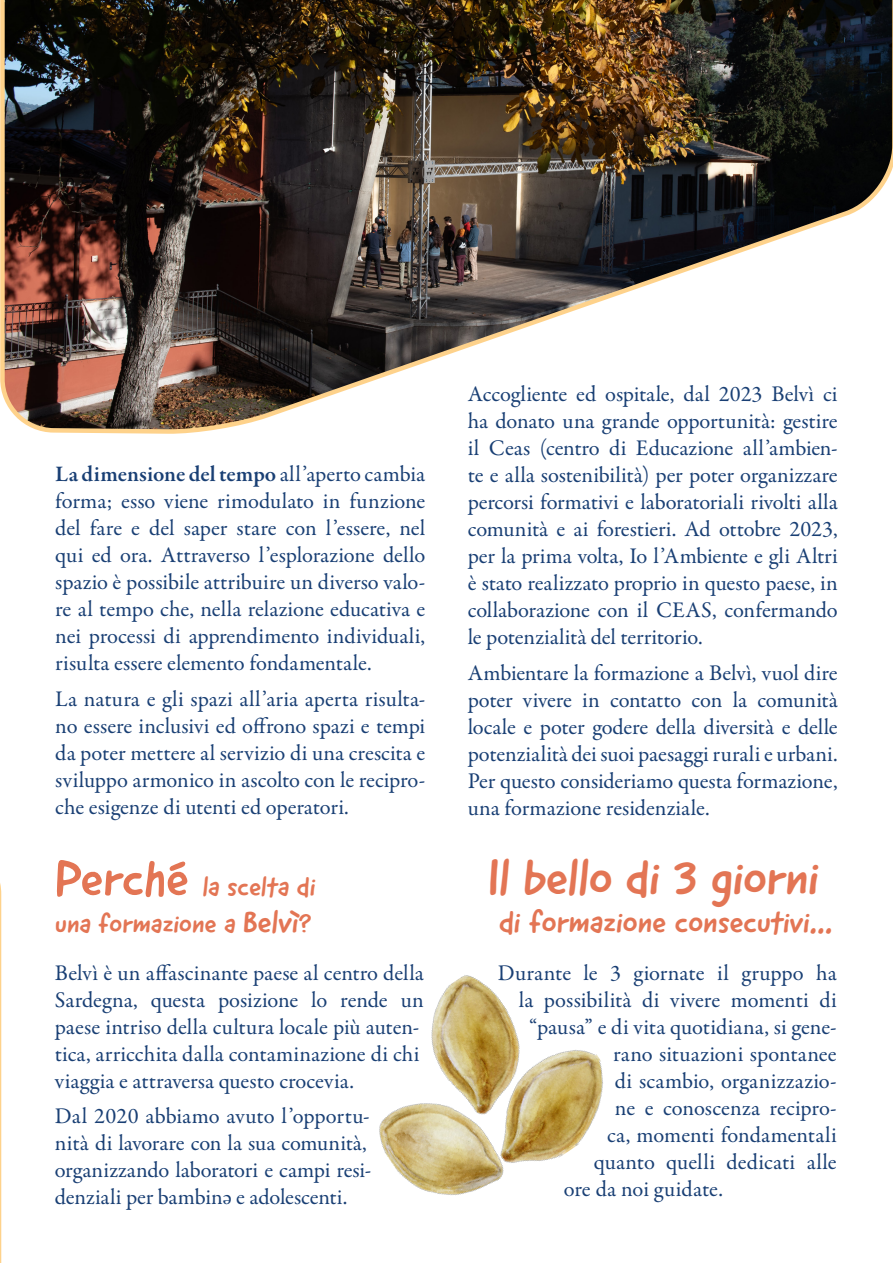
<style>
.page{position:relative;width:893px;height:1263px;background:#fff}
.page>*{position:absolute;margin:0;border:0;box-sizing:border-box;transform-origin:0 0}
.texto_corrido{font:49.65px "Good Dog New";letter-spacing:.005em;color:#e37554}
.texto_corrido-2{font:31.35px "Good Dog New";color:#e37554}
.texto_corrido-3{font:27px "Good Dog New";color:#e37554}
.texto_corrido-4{font:22.5px/27px "Garamond Premr Pro";color:#193f74;text-align:justify}
.s1{font-weight:600}
.s2{font-size:51px}
.s3{font-size:31.5px}
</style>
<div class="page">
<svg style="left:0;top:883px;width:2px;height:380px"></svg>
<img style="left:0;top:0;width:893px;height:434px">
<img style="left:379px;top:975px;width:224px;height:220px">
<p class="texto_corrido-4" style="left:55px;top:461px;width:371px"><span class="s1">La dimensione del tempo</span> all’aperto cambia forma; esso viene rimodulato in funzione del fare e del saper stare con l’essere, nel qui ed ora. Attraverso l’esplorazione dello spazio è possibile attribuire un diverso valo&shy;re al tempo che, nella relazione educativa e nei processi di apprendimento individuali, risulta essere elemento fondamentale.</p>
<p class="texto_corrido-4" style="left:55px;top:686px;width:371px">La natura e gli spazi all’aria aperta risulta&shy;no essere inclusivi ed offrono spazi e tempi da poter mettere al servizio di una crescita e sviluppo armonico in ascolto con le recipro&shy;che esigenze di utenti ed operatori.</p>
<p class="texto_corrido-3" style="left:55px;top:869px;width:262px"><span class="s2">Perché</span> la scelta di</p>
<p class="texto_corrido-3" style="left:55px;top:906px;width:258px">una formazione a <span class="s3">Belvì</span>?</p>
<p class="texto_corrido-4" style="left:55px;top:959px;width:371px;text-align:left">Belvì è un affascinante paese al centro della Sardegna, questa posizione lo rende un paese intriso della cultura locale più auten&shy;tica, arricchita dalla contaminazione di chi viaggia e attraversa questo crocevia.</p>
<p class="texto_corrido-4" style="left:55px;top:1103px;width:318px;text-align:left">Dal 2020 abbiamo avuto l’opportu&shy;nità di lavorare con la sua comunità, organizzando laboratori e campi resi&shy;denziali per bambinə e adolescenti.</p>
<p class="texto_corrido-4" style="left:468px;top:381px;width:371px">Accogliente ed ospitale, dal 2023 Belvì ci ha donato una grande opportunità: gestire il Ceas (centro di Educazione all’ambien&shy;te e alla sostenibilità) per poter organizzare percorsi formativi e laboratoriali rivolti alla comunità e ai forestieri. Ad ottobre 2023, per la prima volta, Io l’Ambiente e gli Altri è stato realizzato proprio in questo paese, in collaborazione con il CEAS, confermando le potenzialità del territorio.</p>
<p class="texto_corrido-4" style="left:468px;top:660px;width:371px">Ambientare la formazione a Belvì, vuol dire poter vivere in contatto con la comunità locale e poter godere della diversità e delle potenzialità dei suoi paesaggi rurali e urbani.<br>Per questo consideriamo questa formazione, una formazione residenziale.</p>
<p class="texto_corrido" style="left:489px;top:846px;width:332px">Il bello di 3 giorni</p>
<p class="texto_corrido-2" style="left:499px;top:901px;width:320px">di formazione consecutivi…</p>
<p class="texto_corrido-4" style="left:498px;top:959px;width:341px">Durante le 3 giornate il gruppo ha</p>
<p class="texto_corrido-4" style="left:519px;top:986px;width:320px">la possibilità di vivere momenti di</p>
<p class="texto_corrido-4" style="left:529px;top:1013px;width:309px">“pausa” e di vita quotidiana, si gene-</p>
<p class="texto_corrido-4" style="left:613px;top:1040px;width:225px">rano situazioni spontanee</p>
<p class="texto_corrido-4" style="left:615px;top:1067px;width:224px">di scambio, organizzazio-</p>
<p class="texto_corrido-4" style="left:615px;top:1094px;width:224px">ne e conoscenza recipro-</p>
<p class="texto_corrido-4" style="left:607px;top:1121px;width:231px">ca, momenti fondamentali</p>
<p class="texto_corrido-4" style="left:594px;top:1148px;width:245px">quanto quelli dedicati alle</p>
<p class="texto_corrido-4" style="left:564px;top:1175px;width:161px">ore da noi guidate.</p>
</div>
